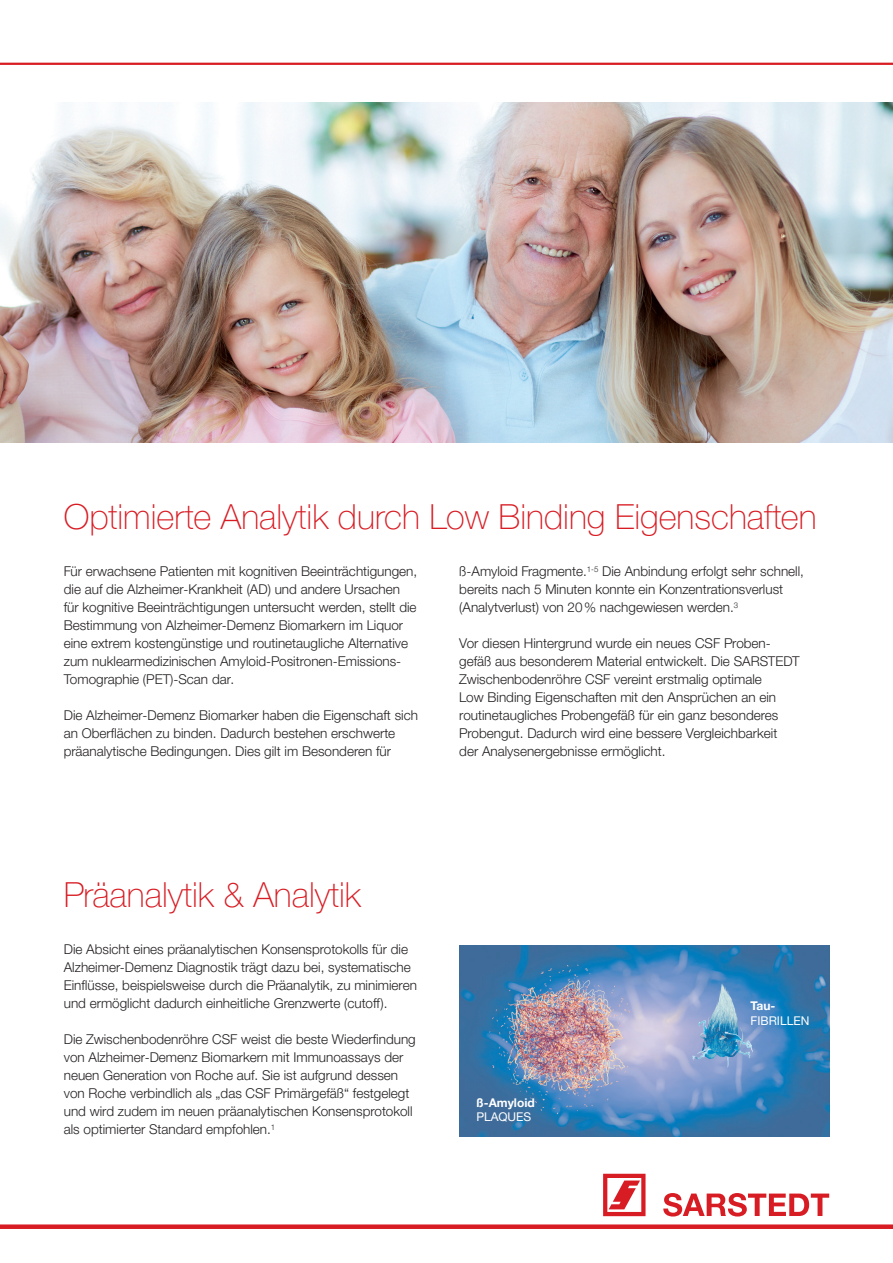
<style>
.page{position:relative;width:893px;height:1263px;background:#fff}
.page>*{position:absolute;margin:0;border:0;box-sizing:border-box;transform-origin:0 0}
.t1{font:100 34.5px "Helvetica Neue LTW1 G";color:#d81c23}
.t2{font:300 13.5px/18px "Helvetica Neue LTW1 G";color:#231f20}
.t3{font:12px "Helvetica Neue LTW1 G";color:#fff}
.t4{font:700 12px "Helvetica Neue LTW1 G";color:#fff}
</style>
<div class="page">
<hr style="left:0;top:63px;width:893px;height:2px;background:#d81c23">
<img style="left:0;top:102px;width:893px;height:340px">
<img style="left:460px;top:946px;width:369px;height:190px">
<div style="left:0;top:1224px;width:893px;height:5px;background:#d81c23"></div>
<svg style="left:603px;top:1174px;width:42px;height:42px"></svg>
<svg style="left:663px;top:1193px;width:166px;height:23px"></svg>
<h1 class="t1" style="left:64px;top:496px;width:754px">Optimierte Analytik durch Low Binding Eigenschaften</h1>
<p class="t2" style="left:64px;top:562px;width:355px">Für erwachsene Patienten mit kognitiven Beeinträchtigungen, die auf die Alzheimer-Krankheit (AD) und andere Ursachen für kognitive Beeinträchtigungen untersucht werden, stellt die Bestimmung von Alzheimer-Demenz Biomarkern im Liquor eine extrem kostengünstige und routinetaugliche Alternative zum nuklearmedizinischen Amyloid-Positronen-Emissions-Tomographie (PET)-Scan dar.</p>
<p class="t2" style="left:64px;top:706px;width:356px">Die Alzheimer-Demenz Biomarker haben die Eigenschaft sich an Oberflächen zu binden. Dadurch bestehen erschwerte präanalytische Bedingungen. Dies gilt im Besonderen für</p>
<p class="t2" style="left:459px;top:562px;width:346px">ß-Amyloid Fragmente.<sup>1-5</sup> Die Anbindung erfolgt sehr schnell, bereits nach 5 Minuten konnte ein Konzentrationsverlust (Analytverlust) von 20% nachgewiesen werden.<sup>3</sup></p>
<p class="t2" style="left:459px;top:634px;width:342px">Vor diesen Hintergrund wurde ein neues CSF Proben&shy;gefäß aus besonderem Material entwickelt. Die SARSTEDT Zwischenbodenröhre CSF vereint erstmalig optimale<br>Low Binding Eigenschaften mit den Ansprüchen an ein routinetaugliches Probengefäß für ein ganz besonderes Probengut. Dadurch wird eine bessere Vergleichbarkeit der Analysenergebnisse ermöglicht.</p>
<h1 class="t1" style="left:64px;top:874px;width:299px">Präanalytik &amp; Analytik</h1>
<p class="t2" style="left:64px;top:940px;width:355px">Die Absicht eines präanalytischen Konsensprotokolls für die Alzheimer-Demenz Diagnostik trägt dazu bei, systematische Einflüsse, beispielsweise durch die Präanalytik, zu minimieren und ermöglicht dadurch einheitliche Grenzwerte (cutoff).</p>
<p class="t2" style="left:64px;top:1030px;width:354px">Die Zwischenbodenröhre CSF weist die beste Wiederfindung von Alzheimer-Demenz Biomarkern mit Immunoassays der neuen Generation von Roche auf. Sie ist aufgrund dessen von Roche verbindlich als „das CSF Primärgefäß“ festgelegt und wird zudem im neuen präanalytischen Konsensprotokoll als optimierter Standard empfohlen.<sup>1</sup></p>
<p class="t4" style="left:476px;top:1095px;width:60px">ß-Amyloid</p>
<p class="t3" style="left:476px;top:1109px;width:56px">PLAQUES</p>
<p class="t4" style="left:750px;top:998px;width:27px">Tau-</p>
<p class="t3" style="left:750px;top:1013px;width:60px">FIBRILLEN</p>
</div>
